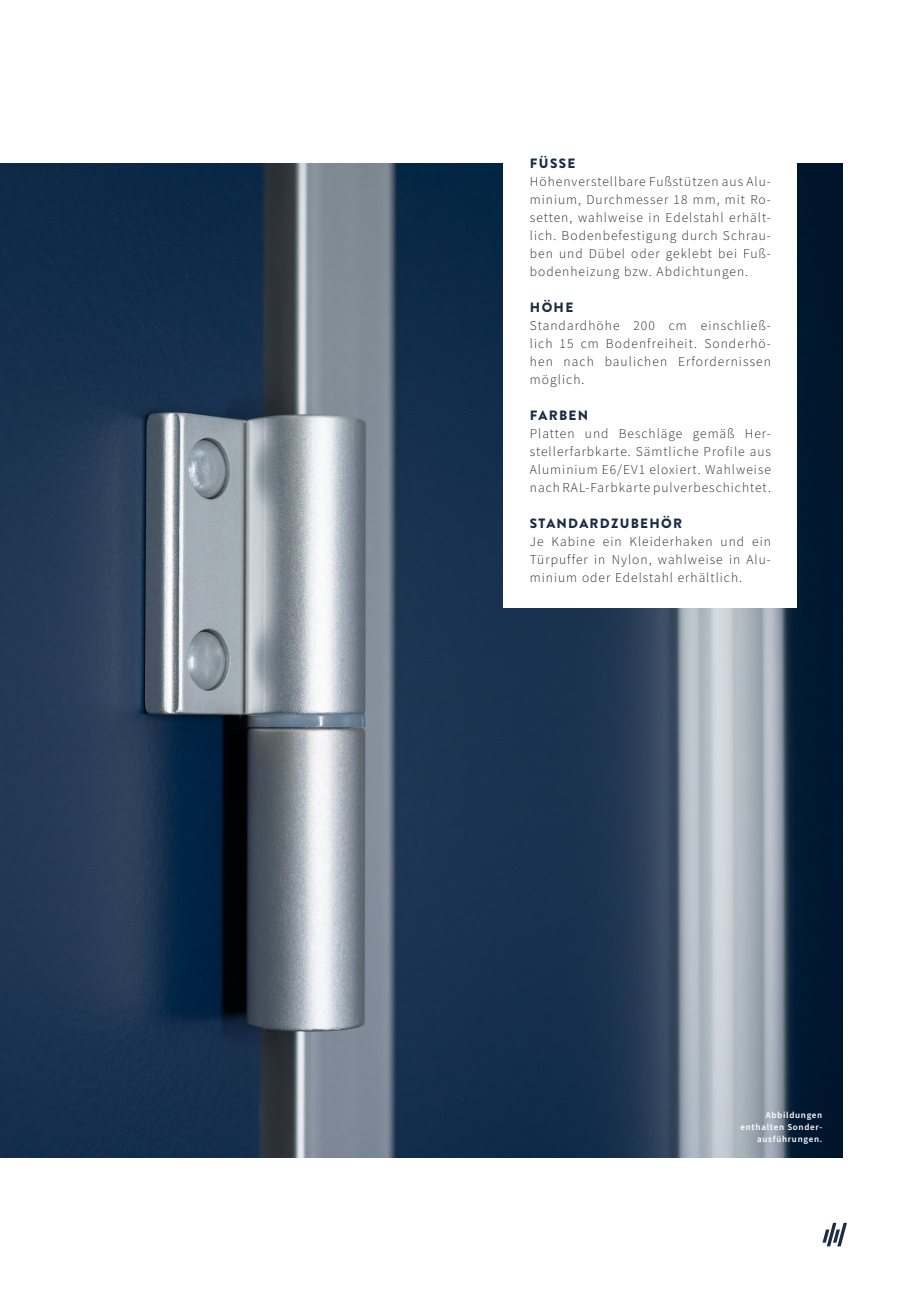
<style>
.page{position:relative;width:919px;height:1289px;background:#fff}
.page>*{position:absolute;margin:0;border:0;box-sizing:border-box;transform-origin:0 0}
.t1{font:300 13.5px/18px "Source Sans Pro";letter-spacing:.075em;color:#231f20;text-align:justify}
.t2{font:900 13.5px "Brandon Grotesque";letter-spacing:.095em;color:#1b2c46}
.t3{font:600 9px/12px "Source Sans Pro";letter-spacing:.08em;color:#fff;text-align:right}
</style>
<div class="page">
<svg style="left:822px;top:1222px;width:24px;height:24px"></svg>
<img style="left:0;top:163px;width:842px;height:994px">
<div style="left:504px;top:123px;width:293px;height:485px;background:#fff"></div>
<p class="t2" style="left:530px;top:154px;width:47px">FÜSSE</p>
<p class="t1" style="left:530px;top:173px;width:242px">Höhenverstellbare Fußstützen aus Alu&shy;minium, Durchmesser 18 mm, mit Ro&shy;setten, wahlweise in Edelstahl erhält&shy;lich. Bodenbefestigung durch Schrau&shy;ben und Dübel oder geklebt bei Fuß&shy;bodenheizung bzw. Abdichtungen.</p>
<p class="t2" style="left:530px;top:298px;width:45px">HÖHE</p>
<p class="t1" style="left:530px;top:317px;width:242px">Standardhöhe 200 cm einschließ&shy;lich 15 cm Bodenfreiheit. Sonderhö&shy;hen nach baulichen Erfordernissen möglich.</p>
<p class="t2" style="left:530px;top:406px;width:60px">FARBEN</p>
<p class="t1" style="left:530px;top:425px;width:242px">Platten und Beschläge gemäß Her&shy;stellerfarbkarte. Sämtliche Profile aus Aluminium E6/EV1 eloxiert. Wahlweise nach RAL-Farbkarte pulverbeschichtet.</p>
<p class="t2" style="left:530px;top:514px;width:154px">STANDARDZUBEHÖR</p>
<p class="t1" style="left:530px;top:533px;width:242px">Je Kabine ein Kleiderhaken und ein Türpuffer in Nylon, wahlweise in Alu&shy;minium oder Edelstahl erhältlich.</p>
<p class="t3" style="left:740px;top:1108px;width:83px">Abbildungen enthalten Sonder&shy;ausführungen.</p>
</div>
